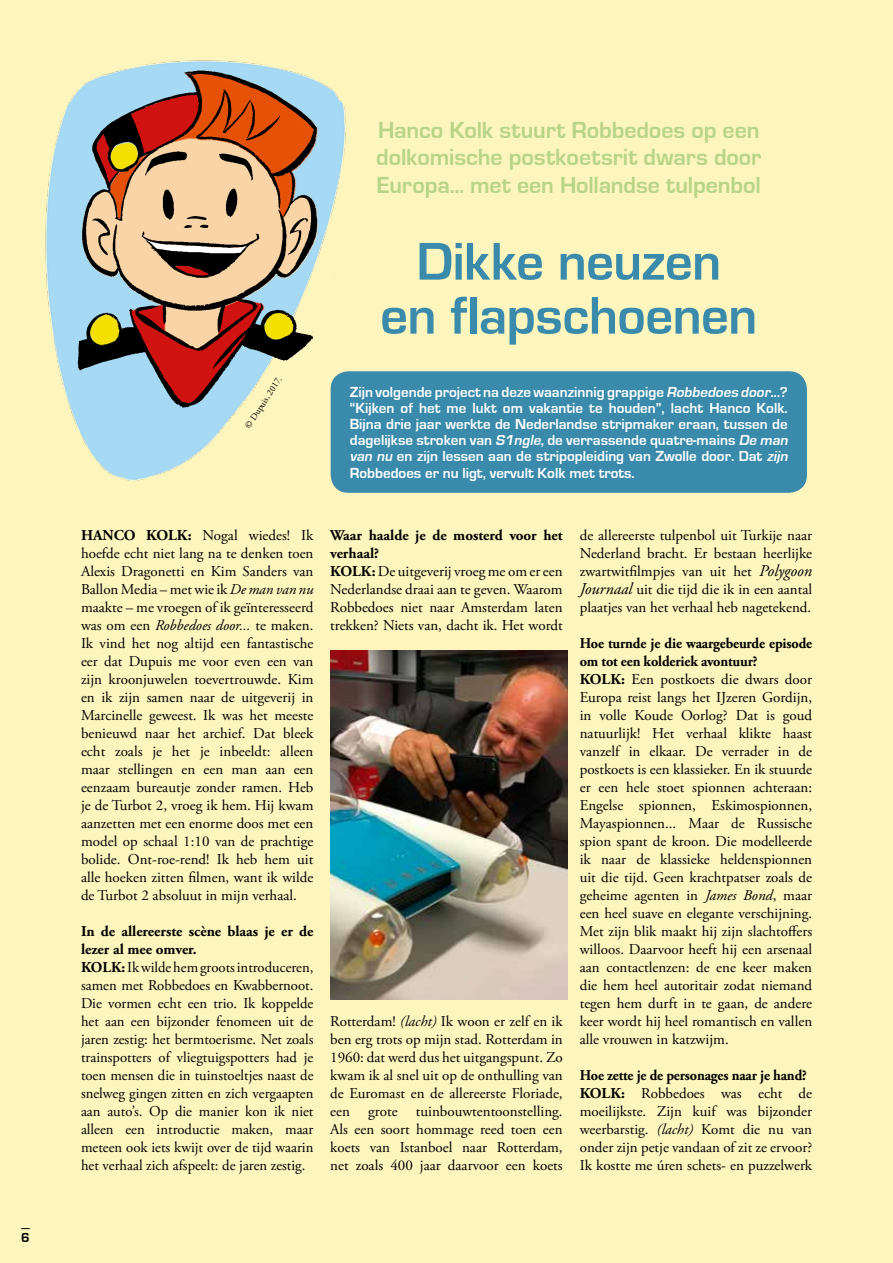
<style>
.page{position:relative;width:893px;height:1263px;background:#fcf6be}
.page>*{position:absolute;margin:0;border:0;box-sizing:border-box;transform-origin:0 0}
.t1{font:700 54.9px/54px "Eurostile";letter-spacing:-.01em;color:#398aab;text-align:center}
.t2{font:700 24px/27.6px "Eurostile";letter-spacing:-.005em;color:#b8d488;text-align:justify}
.t3{font:15px/18px "Adobe Garamond Pro";color:#000}
.t4{font:700 15px/16.2px "Eurostile";color:#fff}
.t5{font:700 13.5px "Eurostile";color:#000}
.t6{font:9px "Adobe Garamond Pro";color:#000}
.s1{font-style:italic}
.s2{font-weight:700}
.s3{font-style:italic;font-size:16.5px}
</style>
<div class="page">
<div style="left:331px;top:371px;width:476px;height:122px;background:#398aab;border-radius:18px"></div>
<img style="left:330px;top:650px;width:237px;height:349px">
<img style="left:45px;top:60px;width:321px;height:428px">
<p class="t5" style="left:21px;top:1230px;width:10px">6</p>
<p class="t6" style="left:243px;top:424px;width:62px;rotate:-57deg">© Dupuis, 2017.</p>
<h2 class="t2" style="left:376px;top:116px;width:386px">Hanco Kolk stuurt Robbedoes op een dolkomische postkoetsrit dwars door Europa... met een Hollandse tulpenbol</h2>
<h1 class="t1" style="left:380px;top:235px;width:379px">Dikke neuzen<br>en flapschoenen</h1>
<p class="t4" style="left:350px;top:384px;width:442px">Zijn volgende project na deze waanzinnig grappige <span class="s1">Robbedoes door...</span>? “Kijken of het me lukt om vakantie te houden”, lacht Hanco Kolk.<br>Bijna drie jaar werkte de Nederlandse stripmaker eraan, tussen de dagelijkse stroken van <span class="s1">S1ngle</span>, de verrassende quatre-mains <span class="s1">De man van nu</span> en zijn lessen aan de stripopleiding van Zwolle door. Dat <span class="s1">zijn </span>Robbedoes er nu ligt, vervult Kolk met trots.</p>
<p class="t3" style="left:81px;top:527px;width:234px;text-align:justify"><span class="s2">HANCO KOLK:</span> Nogal wiedes! Ik hoefde echt niet lang na te denken toen Alexis Dragonetti en Kim Sanders van Ballon Media – met wie ik <span class="s1">De man van nu </span>maakte – me vroegen of ik geïnteresseerd was om een <span class="s1">Robbedoes door...</span> te maken.<br>Ik vind het nog altijd een fantastische eer dat Dupuis me voor even een van zijn kroonjuwelen toevertrouwde. Kim en ik zijn samen naar de uitgeverij in Marcinelle geweest. Ik was het meeste benieuwd naar het archief. Dat bleek echt zoals je het je inbeeldt: alleen maar stellingen en een man aan een eenzaam bureautje zonder ramen. Heb je de Turbot 2, vroeg ik hem. Hij kwam aanzetten met een enorme doos met een model op schaal 1:10 van de prachtige bolide. Ont-roe-rend! Ik heb hem uit alle hoeken zitten filmen, want ik wilde de Turbot 2 absoluut in mijn verhaal.</p>
<p class="t3" style="left:81px;top:923px;width:234px"><span class="s2">In de allereerste scène blaas je er de lezer al mee omver.<br>KOLK:</span> Ik wilde hem groots introduceren, samen met Robbedoes en Kwabbernoot.<br>Die vormen echt een trio. Ik koppelde het aan een bijzonder fenomeen uit de jaren zestig: het bermtoerisme. Net zoals trainspotters of vliegtuigspotters had je toen mensen die in tuinstoeltjes naast de snelweg gingen zitten en zich vergaapten aan auto’s. Op die manier kon ik niet alleen een introductie maken, maar meteen ook iets kwijt over de tijd waarin het verhaal zich afspeelt: de jaren zestig.</p>
<p class="t3" style="left:330px;top:527px;width:234px"><span class="s2">Waar haalde je de mosterd voor het verhaal?<br>KOLK:</span> De uitgeverij vroeg me om er een<br>Nederlandse draai aan te geven. Waarom<br>Robbedoes niet naar Amsterdam laten trekken? Niets van, dacht ik. Het wordt</p>
<p class="t3" style="left:330px;top:1013px;width:234px;text-align:justify">Rotterdam! <span class="s1">(lacht)</span> Ik woon er zelf en ik ben erg trots op mijn stad. Rotterdam in 1960: dat werd dus het uitgangspunt. Zo kwam ik al snel uit op de onthulling van de Euromast en de allereerste Floriade, een grote tuinbouwtentoonstelling.<br>Als een soort hommage reed toen een koets van Istanboel naar Rotterdam, net zoals 400 jaar daarvoor een koets</p>
<p class="t3" style="left:580px;top:527px;width:234px;text-align:justify">de allereerste tulpenbol uit Turkije naar Nederland bracht. Er bestaan heerlijke zwartwitfilmpjes van uit het <span class="s3">Polygoon Journaal</span> uit die tijd die ik in een aantal plaatjes van het verhaal heb nagetekend.</p>
<p class="t3" style="left:580px;top:635px;width:234px"><span class="s2">Hoe turnde je die waargebeurde episode om tot een kolderiek avontuur?<br>KOLK:</span> Een postkoets die dwars door Europa reist langs het IJzeren Gordijn, in volle Koude Oorlog? Dat is goud natuurlijk! Het verhaal klikte haast vanzelf in elkaar. De verrader in de postkoets is een klassieker. En ik stuurde er een hele stoet spionnen achteraan:<br>Engelse spionnen, Eskimospionnen, Mayaspionnen... Maar de Russische spion spant de kroon. Die modelleerde ik naar de klassieke heldenspionnen uit die tijd. Geen krachtpatser zoals de geheime agenten in <span class="s1">James Bond</span>, maar een heel suave en elegante verschijning.<br>Met zijn blik maakt hij zijn slachtoffers willoos. Daarvoor heeft hij een arsenaal aan contactlenzen: de ene keer maken die hem heel autoritair zodat niemand tegen hem durft in te gaan, de andere keer wordt hij heel romantisch en vallen alle vrouwen in katzwijm.</p>
<p class="t3" style="left:580px;top:1067px;width:234px"><span class="s2">Hoe zette je de personages naar je hand?<br>KOLK:</span> Robbedoes was echt de moeilijkste. Zijn kuif was bijzonder weerbarstig. <span class="s1">(lacht)</span> Komt die nu van onder zijn petje vandaan of zit ze ervoor?<br>Ik kostte me úren schets- en puzzelwerk</p>
</div>
